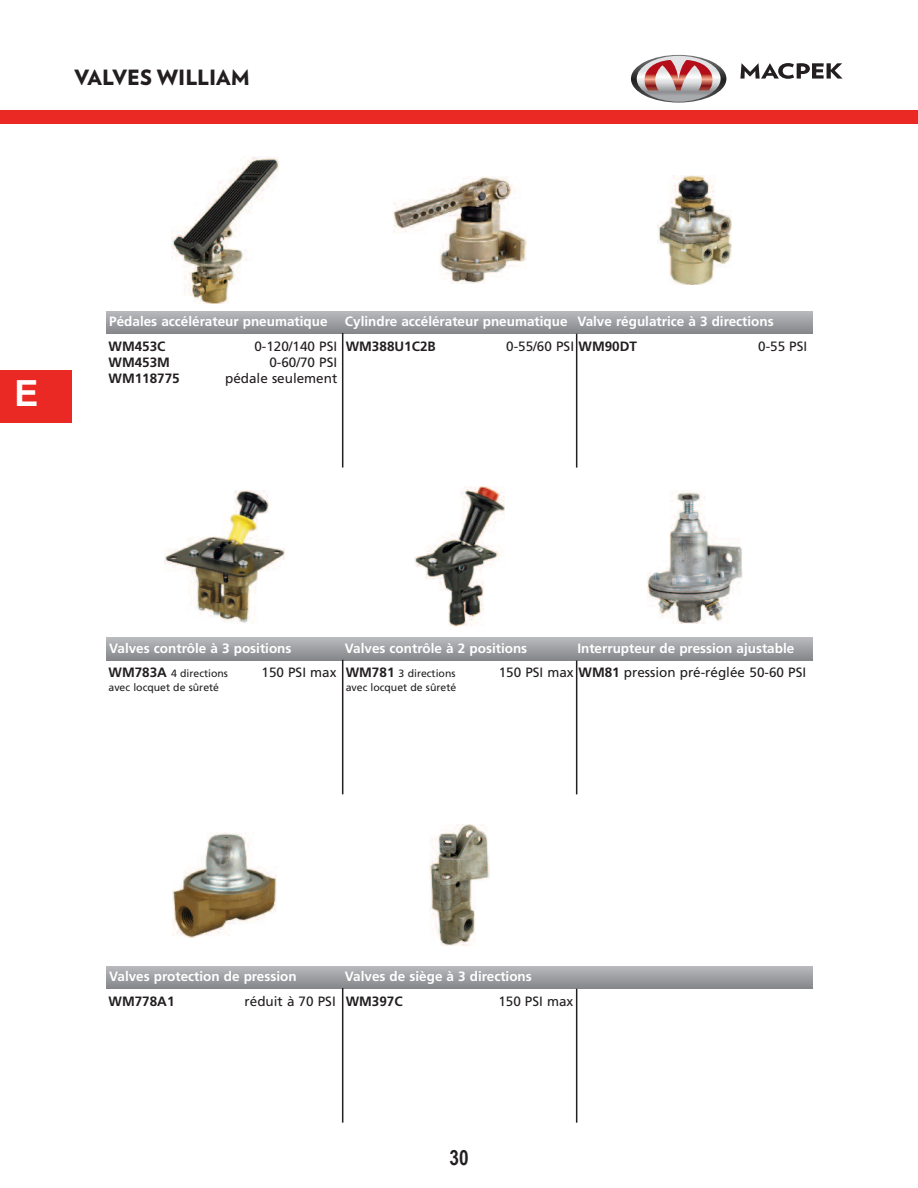
<style>
.page{position:relative;width:918px;height:1188px;background:#fff}
.page>*{position:absolute;margin:0;border:0;box-sizing:border-box;transform-origin:0 0}
.t1{font:700 36px "Arial";color:#fff}
.t2{font:900 21px "Verlag";color:#231f20}
.t3{font:700 21px "Arial Narrow";color:#231f20}
.t4{font:700 13.5px "Frutiger";color:#fff}
.t5{font:13.5px "Frutiger";color:#231f20}
.t6{font:700 13.5px "Frutiger";color:#231f20}
.t7{font:10.5px "Frutiger";color:#231f20}
.s1{font-weight:700}
.s2{font-weight:700;font-size:13.5px}
</style>
<div class="page">
<img style="left:171px;top:157px;width:107px;height:146px">
<img style="left:393px;top:176px;width:133px;height:108px">
<img style="left:658px;top:175px;width:74px;height:110px">
<div style="left:106px;top:311px;width:706px;height:22px;background:linear-gradient(to bottom,#b8b9bd,#888a8e)"></div>
<hr style="left:342px;top:333px;width:1px;height:135px;background:#231f20">
<hr style="left:576px;top:334px;width:1px;height:134px;background:#231f20">
<img style="left:165px;top:490px;width:120px;height:133px">
<img style="left:415px;top:487px;width:90px;height:140px">
<img style="left:647px;top:490px;width:95px;height:133px">
<div style="left:106px;top:638px;width:706px;height:22px;background:linear-gradient(to bottom,#b7b8bc,#888a8d)"></div>
<hr style="left:342px;top:660px;width:1px;height:134px;background:#231f20">
<hr style="left:576px;top:660px;width:1px;height:134px;background:#231f20">
<img style="left:173px;top:832px;width:103px;height:106px">
<img style="left:429px;top:825px;width:61px;height:121px">
<div style="left:106px;top:966px;width:706px;height:22px;background:linear-gradient(to bottom,#b8b9bd,#888a8e)"></div>
<hr style="left:342px;top:988px;width:1px;height:135px;background:#231f20">
<hr style="left:576px;top:989px;width:1px;height:134px;background:#231f20">
<svg style="left:631px;top:55px;width:95px;height:48px"></svg>
<svg style="left:740px;top:63px;width:103px;height:16px"></svg>
<div style="left:0;top:110px;width:918px;height:13px;background:#ea2924"></div>
<div style="left:0;top:370px;width:72px;height:53px;background:#ea2924"></div>
<h2 class="t2" style="left:74px;top:69px;width:177px">VALVES WILLIAM</h2>
<h1 class="t1" style="left:15px;top:373px;width:26px">E</h1>
<p class="t4" style="left:109px;top:316px;width:220px">Pédales accélérateur pneumatique</p>
<p class="t4" style="left:345px;top:316px;width:430px">Cylindre accélérateur pneumatique Valve régulatrice à 3 directions</p>
<p class="t6" style="left:109px;top:341px;width:59px">WM453C</p>
<p class="t5" style="left:254px;top:341px;width:84px">0-120/140 PSI</p>
<p class="t6" style="left:109px;top:357px;width:63px">WM453M</p>
<p class="t5" style="left:269px;top:357px;width:69px">0-60/70 PSI</p>
<p class="t6" style="left:109px;top:373px;width:73px">WM118775</p>
<p class="t5" style="left:225px;top:373px;width:114px">pédale seulement</p>
<p class="t6" style="left:346px;top:341px;width:92px">WM388U1C2B</p>
<p class="t5" style="left:506px;top:341px;width:132px">0-55/60 PSI <span class="s1">WM90DT</span></p>
<p class="t5" style="left:758px;top:341px;width:51px">0-55 PSI</p>
<p class="t4" style="left:109px;top:643px;width:184px">Valves contrôle à 3 positions</p>
<p class="t4" style="left:345px;top:643px;width:184px">Valves contrôle à 2 positions</p>
<p class="t4" style="left:577px;top:643px;width:218px">Interrupteur de pression ajustable</p>
<p class="t7" style="left:109px;top:670px;width:121px"><span class="s2">WM783A</span> 4 directions</p>
<p class="t5" style="left:262px;top:667px;width:77px">150 PSI max</p>
<p class="t7" style="left:109px;top:684px;width:112px">avec locquet de sûreté</p>
<p class="t7" style="left:346px;top:670px;width:111px"><span class="s2">WM781</span> 3 directions</p>
<p class="t5" style="left:499px;top:667px;width:309px">150 PSI max <span class="s1">WM81</span> pression pré-réglée 50-60 PSI</p>
<p class="t7" style="left:346px;top:684px;width:112px">avec locquet de sûreté</p>
<p class="t4" style="left:109px;top:971px;width:189px">Valves protection de pression</p>
<p class="t4" style="left:345px;top:971px;width:188px">Valves de siège à 3 directions</p>
<p class="t6" style="left:109px;top:996px;width:68px">WM778A1</p>
<p class="t5" style="left:245px;top:996px;width:160px">réduit à 70 PSI <span class="s1">WM397C</span></p>
<p class="t5" style="left:498px;top:996px;width:77px">150 PSI max</p>
<h2 class="t3" style="left:449px;top:1145px;width:21px">30</h2>
</div>
